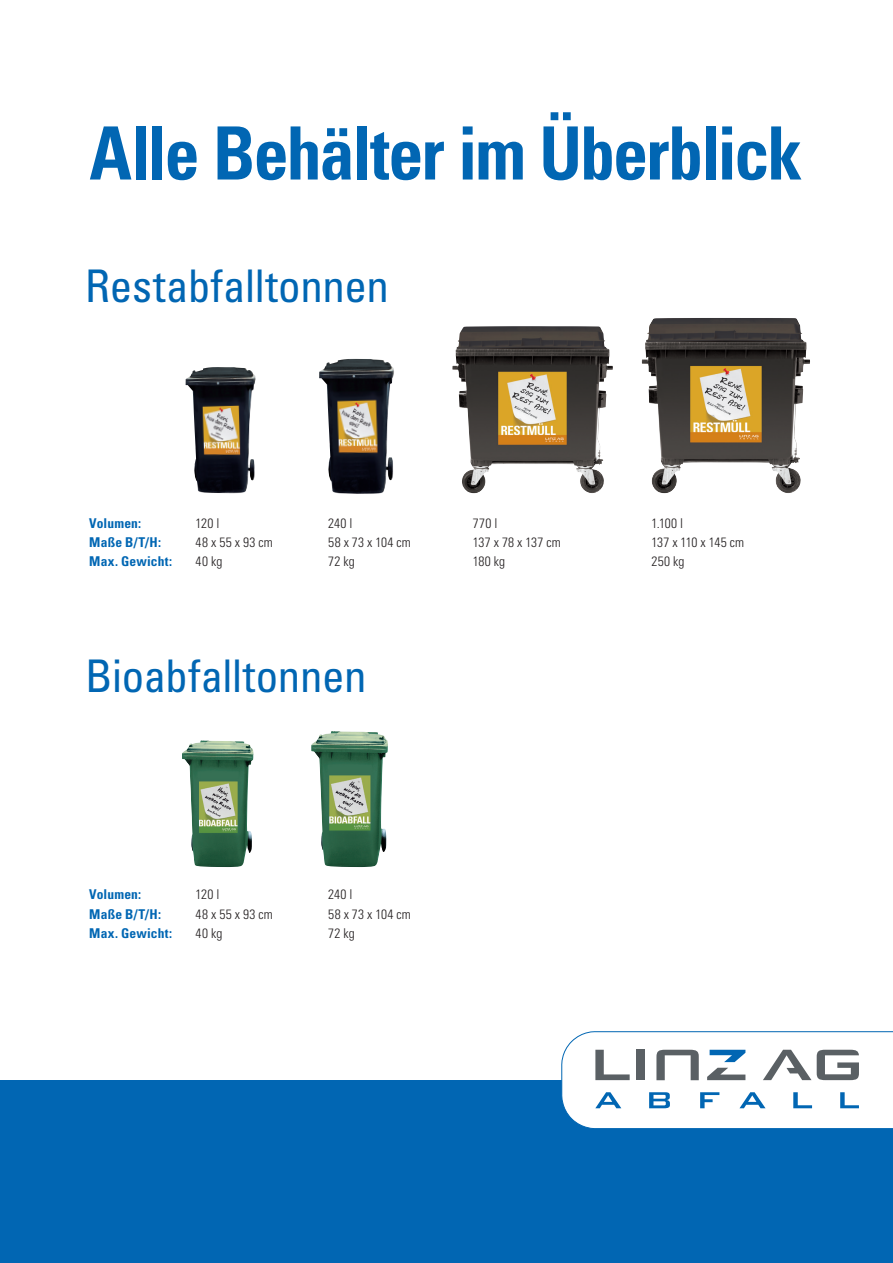
<style>
.page{position:relative;width:893px;height:1263px;background:#fff}
.page>*{position:absolute;margin:0;border:0;box-sizing:border-box;transform-origin:0 0}
.t1{font:700 condensed 73.5px "Univers LT Std";letter-spacing:-.03em;color:#0166b3;scale:.95 1}
.t2{font:condensed 45px "Univers LT Std";letter-spacing:-.01em;color:#0166b3}
.t3{font:300 condensed 13.5px "Univers LT Std";letter-spacing:.015em;color:#231f20}
.t4{font:700 condensed 13.5px "Univers LT Std";letter-spacing:.01em;color:#0166b3}
.t5{font:300 condensed 13.5px "Univers LT Std";letter-spacing:-.025em;color:#231f20}
</style>
<div class="page">
<div style="left:0;top:1080px;width:893px;height:183px;background:#0166b3"></div>
<svg style="left:561px;top:1031px;width:332px;height:98px"></svg>
<img style="left:311px;top:731px;width:77px;height:136px">
<img style="left:182px;top:740px;width:71px;height:127px">
<img style="left:642px;top:318px;width:135px;height:175px">
<img style="left:452px;top:326px;width:130px;height:167px">
<img style="left:319px;top:359px;width:75px;height:135px">
<img style="left:186px;top:367px;width:70px;height:127px">
<p class="t1" style="left:89px;top:108px;width:752px">Alle Behälter im Überblick</p>
<p class="t2" style="left:85px;top:257px;width:305px">Restabfalltonnen</p>
<p class="t4" style="left:89px;top:515px;width:54px">Volumen:</p>
<p class="t3" style="left:196px;top:515px;width:25px">120 l</p>
<p class="t3" style="left:328px;top:515px;width:26px">240 l</p>
<p class="t3" style="left:473px;top:515px;width:26px">770 l</p>
<p class="t3" style="left:651px;top:515px;width:33px">1.100 l</p>
<p class="t4" style="left:89px;top:534px;width:73px">Maße B/T/H:</p>
<p class="t3" style="left:196px;top:534px;width:79px">48 x 55 x 93 cm</p>
<p class="t3" style="left:328px;top:534px;width:84px">58 x 73 x 104 cm</p>
<p class="t3" style="left:473px;top:534px;width:89px">137 x 78 x 137 cm</p>
<p class="t5" style="left:651px;top:534px;width:94px">137 x 110 x 145 cm</p>
<p class="t4" style="left:89px;top:553px;width:84px">Max. Gewicht:</p>
<p class="t3" style="left:196px;top:553px;width:28px">40 kg</p>
<p class="t3" style="left:328px;top:553px;width:28px">72 kg</p>
<p class="t3" style="left:473px;top:553px;width:34px">180 kg</p>
<p class="t3" style="left:651px;top:553px;width:34px">250 kg</p>
<p class="t2" style="left:85px;top:647px;width:283px">Bioabfalltonnen</p>
<p class="t4" style="left:89px;top:886px;width:54px">Volumen:</p>
<p class="t3" style="left:196px;top:886px;width:25px">120 l</p>
<p class="t3" style="left:328px;top:886px;width:26px">240 l</p>
<p class="t4" style="left:89px;top:905px;width:73px">Maße B/T/H:</p>
<p class="t3" style="left:196px;top:906px;width:79px">48 x 55 x 93 cm</p>
<p class="t3" style="left:328px;top:906px;width:84px">58 x 73 x 104 cm</p>
<p class="t4" style="left:89px;top:924px;width:84px">Max. Gewicht:</p>
<p class="t3" style="left:196px;top:925px;width:28px">40 kg</p>
<p class="t3" style="left:328px;top:925px;width:28px">72 kg</p>
</div>
